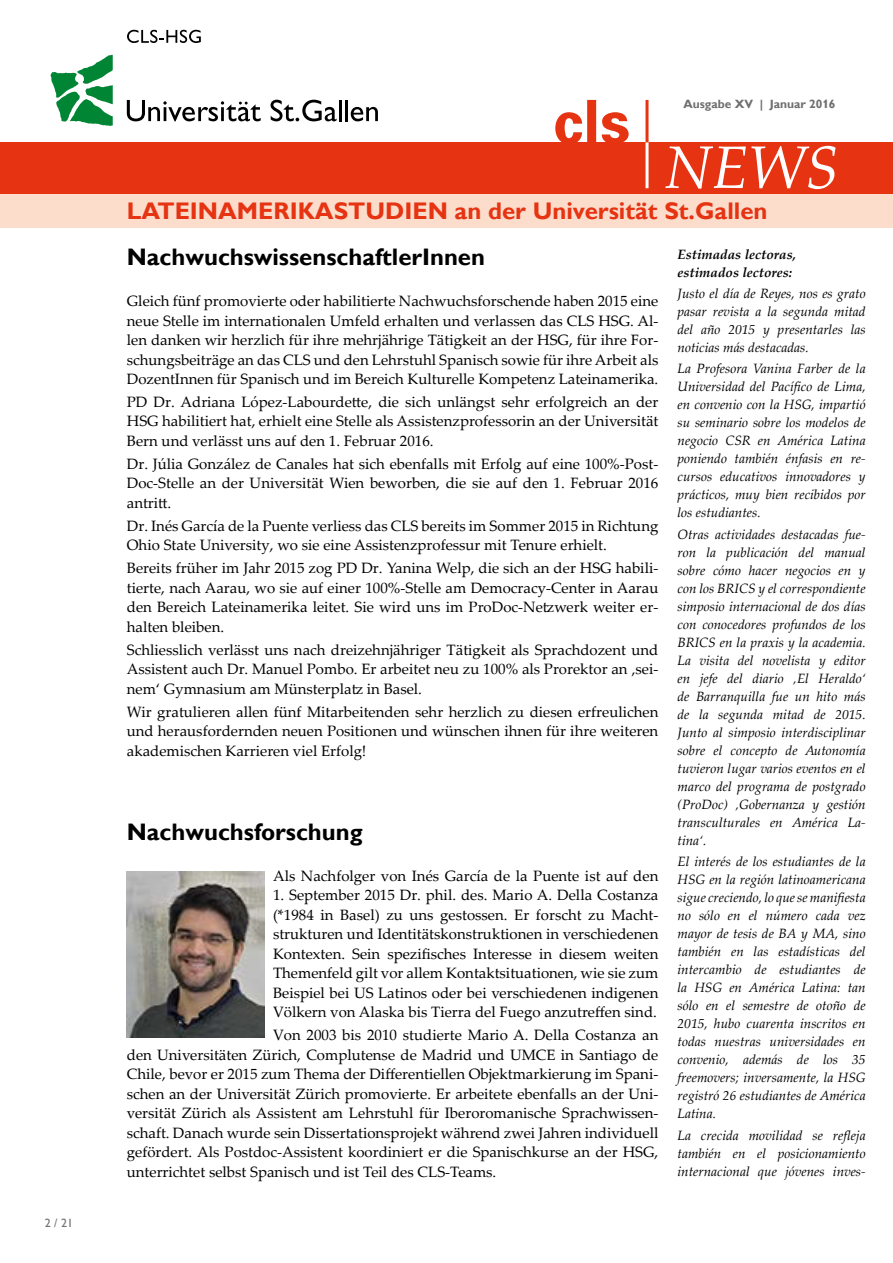
<style>
.page{position:relative;width:893px;height:1263px;background:#fff}
.page>*{position:absolute;margin:0;border:0;box-sizing:border-box;transform-origin:0 0}
.t1{font:700 24px "Gill Alt One";color:#e63312}
.t2{font:700 23.85px "Gill Alt One";color:#000}
.t3{font:15px/19.5px "Palatino Linotype";color:#000;text-align:justify}
.t4{font:italic 13.5px/18px "Palatino Linotype";color:#000;text-align:justify}
.t5{font:italic 700 13.5px/18px "Palatino Linotype";color:#000}
.t6{font:700 12px "Gill Alt One";color:#706f6f}
.t7{font:12px "Gill Sans";color:#706f6f}
</style>
<div class="page">
<img style="left:127px;top:872px;width:137px;height:165px">
<div style="left:0;top:194px;width:893px;height:33px;background:#fcddcc"></div>
<div style="left:0;top:142px;width:893px;height:52px;background:#e63312"></div>
<svg style="left:555px;top:100px;width:74px;height:42px"></svg>
<svg style="left:665px;top:146px;width:171px;height:43px"></svg>
<hr style="left:645px;top:100px;width:3px;height:88px;background:#fff">
<hr style="left:645px;top:100px;width:3px;height:42px;background:#e63312">
<svg style="left:51px;top:55px;width:62px;height:71px"></svg>
<svg style="left:127px;top:100px;width:134px;height:21px"></svg>
<svg style="left:271px;top:100px;width:66px;height:21px"></svg>
<hr style="left:339px;top:100px;width:3px;height:21px;background:#000">
<hr style="left:345px;top:100px;width:3px;height:21px;background:#000">
<svg style="left:351px;top:107px;width:27px;height:14px"></svg>
<svg style="left:127px;top:30px;width:74px;height:13px"></svg>
<p class="t7" style="left:45px;top:1216px;width:30px">2 / 21</p>
<p class="t6" style="left:683px;top:97px;width:154px">Ausgabe XV | Januar 2016</p>
<h1 class="t1" style="left:127px;top:197px;width:642px">LATEINAMERIKASTUDIEN an der Universität St.Gallen</h1>
<h2 class="t2" style="left:127px;top:243px;width:360px">NachwuchswissenschaftlerInnen</h2>
<p class="t3" style="left:127px;top:291px;width:533px">Gleich fünf promovierte oder habilitierte Nachwuchsforschende haben 2015 eine neue Stelle im internationalen Umfeld erhalten und verlassen das CLS HSG. Al&shy;len danken wir herzlich für ihre mehrjährige Tätigkeit an der HSG, für ihre For&shy;schungsbeiträge an das CLS und den Lehrstuhl Spanisch sowie für ihre Arbeit als DozentInnen für Spanisch und im Bereich Kulturelle Kompetenz Lateinamerika.</p>
<p class="t3" style="left:127px;top:391px;width:533px">PD Dr. Adriana López-Labourdette, die sich unlängst sehr erfolgreich an der HSG habilitiert hat, erhielt eine Stelle als Assistenzprofessorin an der Universität Bern und verlässt uns auf den 1. Februar 2016.</p>
<p class="t3" style="left:127px;top:453px;width:533px">Dr. Júlia González de Canales hat sich ebenfalls mit Erfolg auf eine 100%-Post-Doc-Stelle an der Universität Wien beworben, die sie auf den 1. Februar 2016 antritt.</p>
<p class="t3" style="left:127px;top:515px;width:533px">Dr. Inés García de la Puente verliess das CLS bereits im Sommer 2015 in Richtung<br>Ohio State University, wo sie eine Assistenzprofessur mit Tenure erhielt.</p>
<p class="t3" style="left:127px;top:558px;width:533px">Bereits früher im Jahr 2015 zog PD Dr. Yanina Welp, die sich an der HSG habili&shy;tierte, nach Aarau, wo sie auf einer 100%-Stelle am Democracy-Center in Aarau den Bereich Lateinamerika leitet. Sie wird uns im ProDoc-Netzwerk weiter er&shy;halten bleiben.</p>
<p class="t3" style="left:127px;top:639px;width:533px">Schliesslich verlässt uns nach dreizehnjähriger Tätigkeit als Sprachdozent und Assistent auch Dr. Manuel Pombo. Er arbeitet neu zu 100% als Prorektor an ‚sei&shy;nem‘ Gymnasium am Münsterplatz in Basel.</p>
<p class="t3" style="left:127px;top:701px;width:533px">Wir gratulieren allen fünf Mitarbeitenden sehr herzlich zu diesen erfreulichen und herausfordernden neuen Positionen und wünschen ihnen für ihre weiteren akademischen Karrieren viel Erfolg!</p>
<h2 class="t2" style="left:127px;top:818px;width:237px">Nachwuchsforschung</h2>
<p class="t3" style="left:273px;top:865px;width:387px">Als Nachfolger von Inés García de la Puente ist auf den</p>
<p class="t3" style="left:273px;top:885px;width:387px">1. September 2015 Dr. phil. des. Mario A. Della Costanza (*1984 in Basel) zu uns gestossen. Er forscht zu Macht&shy;strukturen und Identitätskonstruktionen in verschiedenen Kontexten. Sein spezifisches Interesse in diesem weiten Themenfeld gilt vor allem Kontaktsituationen, wie sie zum Beispiel bei US Latinos oder bei verschiedenen indigenen Völkern von Alaska bis Tierra del Fuego anzutreffen sind.</p>
<p class="t3" style="left:127px;top:1025px;width:533px;text-indent:146px">Von 2003 bis 2010 studierte Mario A. Della Costanza an den Universitäten Zürich, Complutense de Madrid und UMCE in Santiago de Chile, bevor er 2015 zum Thema der Differentiellen Objektmarkierung im Spani&shy;schen an der Universität Zürich promovierte. Er arbeitete ebenfalls an der Uni&shy;versität Zürich als Assistent am Lehrstuhl für Iberoromanische Sprachwissen&shy;schaft. Danach wurde sein Dissertationsprojekt während zwei Jahren individuell gefördert. Als Postdoc-Assistent koordiniert er die Spanischkurse an der HSG, unterrichtet selbst Spanisch und ist Teil des CLS-Teams.</p>
<p class="t5" style="left:677px;top:244px;width:120px">Estimadas lectoras, estimados lectores:</p>
<p class="t4" style="left:677px;top:284px;width:190px">Justo el día de Reyes, nos es grato pasar revista a la segunda mitad del año 2015 y presentarles las noticias más destacadas.</p>
<p class="t4" style="left:677px;top:359px;width:190px">La Profesora Vanina Farber de la Universidad del Pacífico de Lima, en convenio con la HSG, impartió su seminario sobre los modelos de negocio CSR en América Latina poniendo también énfasis en re&shy;cursos educativos innovadores y prácticos, muy bien recibidos por los estudiantes.</p>
<p class="t4" style="left:677px;top:525px;width:190px">Otras actividades destacadas fue&shy;ron la publicación del manual sobre cómo hacer negocios en y con los BRICS y el correspondiente simposio internacional de dos días con conocedores profundos de los BRICS en la praxis y la academia.<br>La visita del novelista y editor en jefe del diario ‚El Heraldo‘ de Barranquilla fue un hito más de la segunda mitad de 2015.<br>Junto al simposio interdisciplinar sobre el concepto de Autonomía tuvieron lugar varios eventos en el marco del programa de postgrado (ProDoc) ‚Gobernanza y gestión transculturales en América La&shy;tina‘.</p>
<p class="t4" style="left:677px;top:852px;width:190px">El interés de los estudiantes de la HSG en la región latinoamericana sigue creciendo, lo que se manifiesta no sólo en el número cada vez mayor de tesis de BA y MA, sino también en las estadísticas del intercambio de estudiantes de la HSG en América Latina: tan sólo en el semestre de otoño de 2015, hubo cuarenta inscritos en todas nuestras universidades en convenio, además de los 35 freemovers; inversamente, la HSG registró 26 estudiantes de América Latina.</p>
<p class="t4" style="left:677px;top:1125px;width:190px">La crecida movilidad se refleja también en el posicionamiento internacional que jóvenes inves-</p>
</div>
